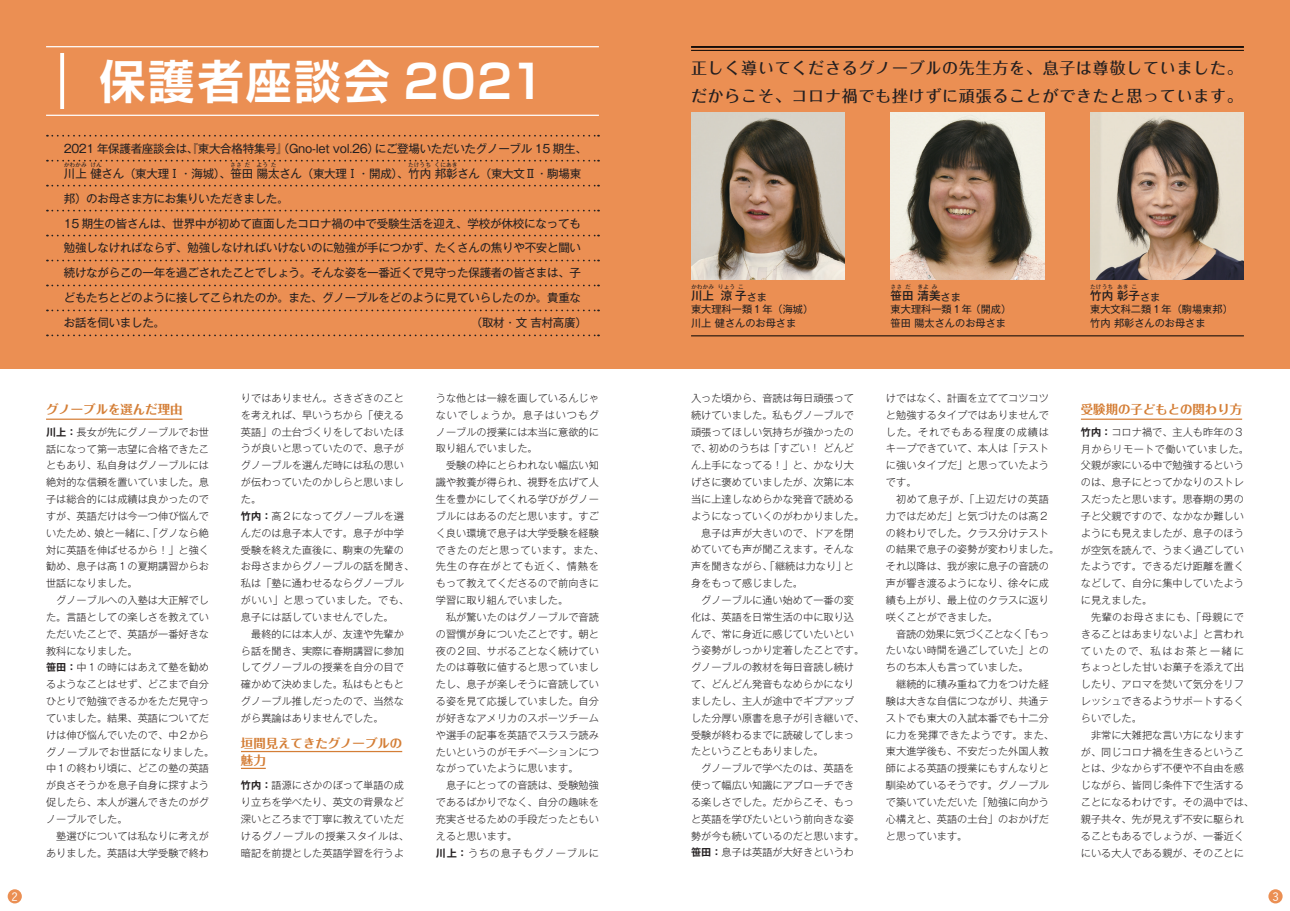
<style>
.page{position:relative;width:1290px;height:911px;background:#fff}
.page>*{position:absolute;margin:0;border:0;box-sizing:border-box;transform-origin:0 0}
.t1{font:700 46.12px "Shin Go Pro De";letter-spacing:.05em;color:#fff}
.t2{font:500 16px/28.4px "Folk Pro";letter-spacing:.05em;color:#231f20}
.t3{font:700 12.38px/16.9px "Folk Pro";color:#d47e36}
.t4{font:11.5px/24.8px "Gothic MB101 Pr 6";letter-spacing:-.025em;color:#231f20}
.t5{font:500 11.5px "Gothic MB101 Pr 6";color:#231f20}
.t6{font:500 11.5px "Yu Go";color:#fff}
.t7{font:300 10.12px/16.9px "Gothic MB101 Pro";color:#231f20}
.t8{font:10.12px/13px "Gothic MB101 Pr 6";color:#231f20}
.t9{font:500 5.75px "Gothic MB101 Pr 6";color:#231f20}
.t10{font:5.75px "Gothic MB101 Pr 6";color:#231f20}
.s1{font-family:"Gothic MB101 Pro De";font-weight:700}
</style>
<div class="page">
<div style="left:8px;top:889px;width:14px;height:14px;background:#eb8f53;border-radius:50%"></div>
<div style="left:1268px;top:889px;width:14px;height:14px;background:#eb8f53;border-radius:50%"></div>
<div style="left:0;top:0;width:1290px;height:368px;background:#eb8f53"></div>
<hr style="left:46px;top:418px;width:136px;height:2px;background:#d47e36">
<hr style="left:241px;top:751px;width:161px;height:1px;background:#d47e36">
<hr style="left:241px;top:767px;width:25px;height:2px;background:#d47e36">
<hr style="left:1081px;top:418px;width:161px;height:2px;background:#d47e36">
<hr style="left:46px;top:46px;width:553px;height:1px;background:#fff">
<hr style="left:46px;top:115px;width:553px;height:1px;background:#fff">
<svg style="left:60px;top:53px;width:4px;height:56px"></svg>
<hr style="left:691px;top:46px;width:553px;height:2px;background:#030303">
<hr style="left:691px;top:50px;width:553px;height:1px;background:#030303">
<hr style="left:691px;top:335px;width:553px;height:1px;background:#030303">
<svg style="left:47px;top:185px;width:553px;height:2px"></svg>
<svg style="left:47px;top:210px;width:552px;height:1px"></svg>
<svg style="left:47px;top:135px;width:552px;height:2px"></svg>
<svg style="left:47px;top:309px;width:552px;height:2px"></svg>
<svg style="left:47px;top:160px;width:552px;height:1px"></svg>
<svg style="left:47px;top:235px;width:552px;height:1px"></svg>
<svg style="left:47px;top:260px;width:552px;height:1px"></svg>
<svg style="left:47px;top:284px;width:552px;height:2px"></svg>
<svg style="left:47px;top:334px;width:552px;height:2px"></svg>
<img style="left:890px;top:113px;width:154px;height:166px">
<img style="left:691px;top:113px;width:154px;height:166px">
<img style="left:1090px;top:113px;width:154px;height:166px">
<h1 class="t1" style="left:99px;top:43px;width:448px">保護者座談会 2021</h1>
<p class="t4" style="left:64px;top:135px;width:525px">2021 年保護者座談会は、『東大合格特集号』（Gno-let vol.26）にご登場いただいたグノーブル 15 期生、川上健さん（東大理Ⅰ・海城）、笹田陽太さん（東大理Ⅰ・開成）、竹内邦彰さん（東大文Ⅱ・駒場東</p>
<p class="t10" style="left:64px;top:160px;width:25px">かわかみ</p>
<p class="t10" style="left:90px;top:160px;width:13px">けん</p>
<p class="t10" style="left:230px;top:160px;width:13px">ささ</p>
<p class="t10" style="left:245px;top:160px;width:7px">だ</p>
<p class="t10" style="left:257px;top:160px;width:13px">よう</p>
<p class="t10" style="left:271px;top:160px;width:7px">た</p>
<p class="t10" style="left:408px;top:160px;width:25px">たけうち</p>
<p class="t10" style="left:435px;top:160px;width:25px">くにあき</p>
<p class="t4" style="left:64px;top:185px;width:519px">邦）のお母さま方にお集りいただきました。<br>15 期生の皆さんは、世界中が初めて直面したコロナ禍の中で受験生活を迎え、学校が休校になっても勉強しなければならず、勉強しなければいけないのに勉強が手につかず、たくさんの焦りや不安と闘い続けながらこの一年を過ごされたことでしょう。そんな姿を一番近くで見守った保護者の皆さまは、子どもたちとどのように接してこられたのか。また、グノーブルをどのように見ていらしたのか。貴重なお話を伺いました。　</p>
<p class="t4" style="left:471px;top:309px;width:118px">（取材・文 吉村高廣）</p>
<p class="t3" style="left:46px;top:399px;width:138px">グノーブルを選んだ理由</p>
<p class="t7" style="left:46px;top:422px;width:164px;text-align:justify"><span class="s1">川上：</span>長女が先にグノーブルでお世話になって第一志望に合格できたこともあり、私自身はグノーブルには絶対的な信頼を置いていました。息子は総合的には成績は良かったのですが、英語だけは今一つ伸び悩んでいたため、娘と一緒に、「グノなら絶対に英語を伸ばせるから！」と強く勧め、息子は高１の夏期講習からお世話になりました。</p>
<p class="t7" style="left:46px;top:590px;width:170px;text-indent:10px">グノーブルへの入塾は大正解でした。言語としての楽しさを教えていただいたことで、英語が一番好きな教科になりました。<br><span class="s1">笹田：</span>中１の時にはあえて塾を勧めるようなことはせず、どこまで自分ひとりで勉強できるかをただ見守っていました。結果、英語についてだけは伸び悩んでいたので、中２からグノーブルでお世話になりました。中１の終わり頃に、どこの塾の英語が良さそうかを息子自身に探すよう促したら、本人が選んできたのがグノーブルでした。</p>
<p class="t7" style="left:46px;top:826px;width:164px;text-align:right">塾選びについては私なりに考えがありました。英語は大学受験で終わ</p>
<p class="t7" style="left:241px;top:388px;width:175px">りではありません。さきざきのことを考えれば、早いうちから「使える英語」の土台づくりをしておいたほうが良いと思っていたので、息子がグノーブルを選んだ時には私の思いが伝わっていたのかしらと思いました。<br><span class="s1">竹内：</span>高２になってグノーブルを選んだのは息子本人です。息子が中学受験を終えた直後に、駒東の先輩のお母さまからグノーブルの話を聞き、私は「塾に通わせるならグノーブルがいい」と思っていました。でも、息子には話していませんでした。</p>
<p class="t7" style="left:241px;top:624px;width:164px;text-align:justify;text-indent:10px">最終的には本人が、友達や先輩から話を聞き、実際に春期講習に参加してグノーブルの授業を自分の目で確かめて決めました。私はもともとグノーブル推しだったので、当然ながら異論はありませんでした。</p>
<p class="t3" style="left:241px;top:733px;width:163px">垣間見えてきたグノーブルの魅力</p>
<p class="t7" style="left:241px;top:775px;width:170px"><span class="s1">竹内：</span>語源にさかのぼって単語の成り立ちを学べたり、英文の背景など深いところまで丁寧に教えていただけるグノーブルの授業スタイルは、暗記を前提とした英語学習を行うよ</p>
<p class="t7" style="left:436px;top:388px;width:165px;text-align:justify">うな他とは一線を画しているんじゃないでしょうか。息子はいつもグノーブルの授業には本当に意欲的に取り組んでいました。</p>
<p class="t7" style="left:436px;top:455px;width:170px;text-indent:10px">受験の枠にとらわれない幅広い知識や教養が得られ、視野を広げて人生を豊かにしてくれる学びがグノーブルにはあるのだと思います。すごく良い環境で息子は大学受験を経験できたのだと思っています。また、先生の存在がとても近く、情熱をもって教えてくださるので前向きに学習に取り組んでいました。</p>
<p class="t7" style="left:436px;top:607px;width:164px;text-align:justify;text-indent:10px">私が驚いたのはグノーブルで音読の習慣が身についたことです。朝と夜の２回、サボることなく続けていたのは尊敬に値すると思っていましたし、息子が楽しそうに音読している姿を見て応援していました。自分が好きなアメリカのスポーツチームや選手の記事を英語でスラスラ読みたいというのがモチベーションにつながっていたように思います。</p>
<p class="t7" style="left:436px;top:775px;width:165px;text-indent:10px">息子にとっての音読は、受験勉強であるばかりでなく、自分の趣味を充実させるための手段だったともいえると思います。<br><span class="s1">川上：</span>うちの息子もグノーブルに</p>
<h2 class="t2" style="left:691px;top:51px;width:553px">正しく導いてくださるグノーブルの先生方を、息子は尊敬していました。だからこそ、コロナ禍でも挫けずに頑張ることができたと思っています。</h2>
<p class="t9" style="left:718px;top:282px;width:19px">りょう</p>
<p class="t9" style="left:738px;top:282px;width:7px">こ</p>
<p class="t8" style="left:691px;top:290px;width:124px;text-indent:56px">さま<br>東大理科一類１年（海城）川上 健さんのお母さま</p>
<p class="t5" style="left:1090px;top:286px;width:51px">竹内彰子</p>
<p class="t9" style="left:1090px;top:282px;width:25px">たけうち</p>
<p class="t9" style="left:1117px;top:282px;width:13px">あき</p>
<p class="t9" style="left:1131px;top:282px;width:7px">こ</p>
<p class="t8" style="left:1090px;top:290px;width:144px;text-indent:50px">さま<br>東大文科二類１年（駒場東邦）竹内 邦彰さんのお母さま</p>
<p class="t9" style="left:890px;top:282px;width:13px">ささ</p>
<p class="t9" style="left:905px;top:282px;width:7px">だ</p>
<p class="t9" style="left:917px;top:282px;width:13px">きよ</p>
<p class="t9" style="left:932px;top:282px;width:7px">み</p>
<p class="t8" style="left:890px;top:290px;width:122px;text-align:center">さま<br>東大理科一類１年（開成）笹田 陽太さんのお母さま</p>
<p class="t9" style="left:691px;top:282px;width:25px">かわかみ</p>
<p class="t5" style="left:890px;top:286px;width:51px">笹田清美</p>
<p class="t5" style="left:721px;top:286px;width:27px">涼子</p>
<p class="t5" style="left:691px;top:286px;width:25px">川上</p>
<p class="t7" style="left:691px;top:388px;width:164px">入った頃から、音読は毎日頑張って</p>
<p class="t7" style="left:691px;top:405px;width:164px">続けていました。私もグノーブルで</p>
<p class="t7" style="left:691px;top:422px;width:164px">頑張ってほしい気持ちが強かったの</p>
<p class="t7" style="left:691px;top:439px;width:164px">で、初めのうちは「すごい！ どんど</p>
<p class="t7" style="left:691px;top:455px;width:164px">ん上手になってる！」と、かなり大</p>
<p class="t7" style="left:691px;top:472px;width:164px">げさに褒めていましたが、次第に本</p>
<p class="t7" style="left:691px;top:489px;width:164px">当に上達しなめらかな発音で読める</p>
<p class="t7" style="left:691px;top:506px;width:175px">ようになっていくのがわかりました。</p>
<p class="t7" style="left:701px;top:523px;width:154px">息子は声が大きいので、ドアを閉</p>
<p class="t7" style="left:691px;top:540px;width:164px">めていても声が聞こえます。そんな</p>
<p class="t7" style="left:691px;top:556px;width:164px">声を聞きながら、「継続は力なり」と</p>
<p class="t7" style="left:691px;top:573px;width:114px">身をもって感じました。</p>
<p class="t7" style="left:701px;top:590px;width:154px">グノーブルに通い始めて一番の変</p>
<p class="t7" style="left:691px;top:607px;width:164px">化は、英語を日常生活の中に取り込</p>
<p class="t7" style="left:691px;top:624px;width:164px">んで、常に身近に感じていたいとい</p>
<p class="t7" style="left:691px;top:640px;width:175px">う姿勢がしっかり定着したことです。</p>
<p class="t7" style="left:691px;top:657px;width:164px">グノーブルの教材を毎日音読し続け</p>
<p class="t7" style="left:691px;top:674px;width:164px">て、どんどん発音もなめらかになり</p>
<p class="t7" style="left:691px;top:691px;width:164px">ましたし、主人が途中でギブアップ</p>
<p class="t7" style="left:691px;top:708px;width:175px">した分厚い原書を息子が引き継いで、</p>
<p class="t7" style="left:691px;top:725px;width:164px">受験が終わるまでに読破してしまっ</p>
<p class="t7" style="left:691px;top:741px;width:134px">たということもありました。</p>
<p class="t7" style="left:701px;top:758px;width:154px">グノーブルで学べたのは、英語を</p>
<p class="t7" style="left:691px;top:775px;width:164px">使って幅広い知識にアプローチでき</p>
<p class="t7" style="left:691px;top:792px;width:164px">る楽しさでした。だからこそ、もっ</p>
<p class="t7" style="left:691px;top:809px;width:164px">と英語を学びたいという前向きな姿</p>
<p class="t7" style="left:691px;top:826px;width:175px">勢が今も続いているのだと思います。</p>
<p class="t7" style="left:691px;top:842px;width:164px"><span class="s1">笹田：</span>息子は英語が大好きというわ</p>
<p class="t7" style="left:886px;top:388px;width:165px;text-align:justify">けではなく、計画を立ててコツコツと勉強するタイプではありませんでした。それでもある程度の成績はキープできていて、本人は「テストに強いタイプだ」と思っていたようです。</p>
<p class="t7" style="left:886px;top:489px;width:175px;text-indent:10px">初めて息子が、「上辺だけの英語力ではだめだ」と気づけたのは高２の終わりでした。クラス分けテストの結果で息子の姿勢が変わりました。それ以降は、我が家に息子の音読の声が響き渡るようになり、徐々に成績も上がり、最上位のクラスに返り咲くことができました。</p>
<p class="t7" style="left:886px;top:624px;width:165px;text-align:justify;text-indent:10px">音読の効果に気づくことなく「もったいない時間を過ごしていた」とのちのち本人も言っていました。</p>
<p class="t7" style="left:886px;top:674px;width:170px;text-indent:10px">継続的に積み重ねて力をつけた経験は大きな自信につながり、共通テストでも東大の入試本番でも十二分に力を発揮できたようです。また、東大進学後も、不安だった外国人教師による英語の授業にもすんなりと馴染めているそうです。グノーブルで築いていただいた「勉強に向かう心構えと、英語の土台」のおかげだと思っています。</p>
<p class="t3" style="left:1081px;top:399px;width:163px">受験期の子どもとの関わり方</p>
<p class="t7" style="left:1081px;top:422px;width:170px"><span class="s1">竹内：</span>コロナ禍で、主人も昨年の３月からリモートで働いていました。父親が家にいる中で勉強するというのは、息子にとってかなりのストレスだったと思います。思春期の男の子と父親ですので、なかなか難しいようにも見えましたが、息子のほうが空気を読んで、うまく過ごしていたようです。できるだけ距離を置くなどして、自分に集中していたように見えました。</p>
<p class="t7" style="left:1081px;top:607px;width:165px;text-align:justify;text-indent:10px">先輩のお母さまにも、「母親にできることはあまりないよ」と言われていたので、私はお茶と一緒にちょっとした甘いお菓子を添えて出したり、アロマを焚いて気分をリフレッシュできるようサポートするくらいでした。</p>
<p class="t7" style="left:1081px;top:725px;width:175px;text-indent:10px">非常に大雑把な言い方になりますが、同じコロナ禍を生きるということは、少なからず不便や不自由を感じながら、皆同じ条件下で生活することになるわけです。その渦中では、親子共々、先が見えず不安に駆られることもあるでしょうが、一番近くにいる大人である親が、そのことに</p>
<p class="t6" style="left:12px;top:886px;width:8px">2</p>
<p class="t6" style="left:1272px;top:886px;width:8px">3</p>
</div>
